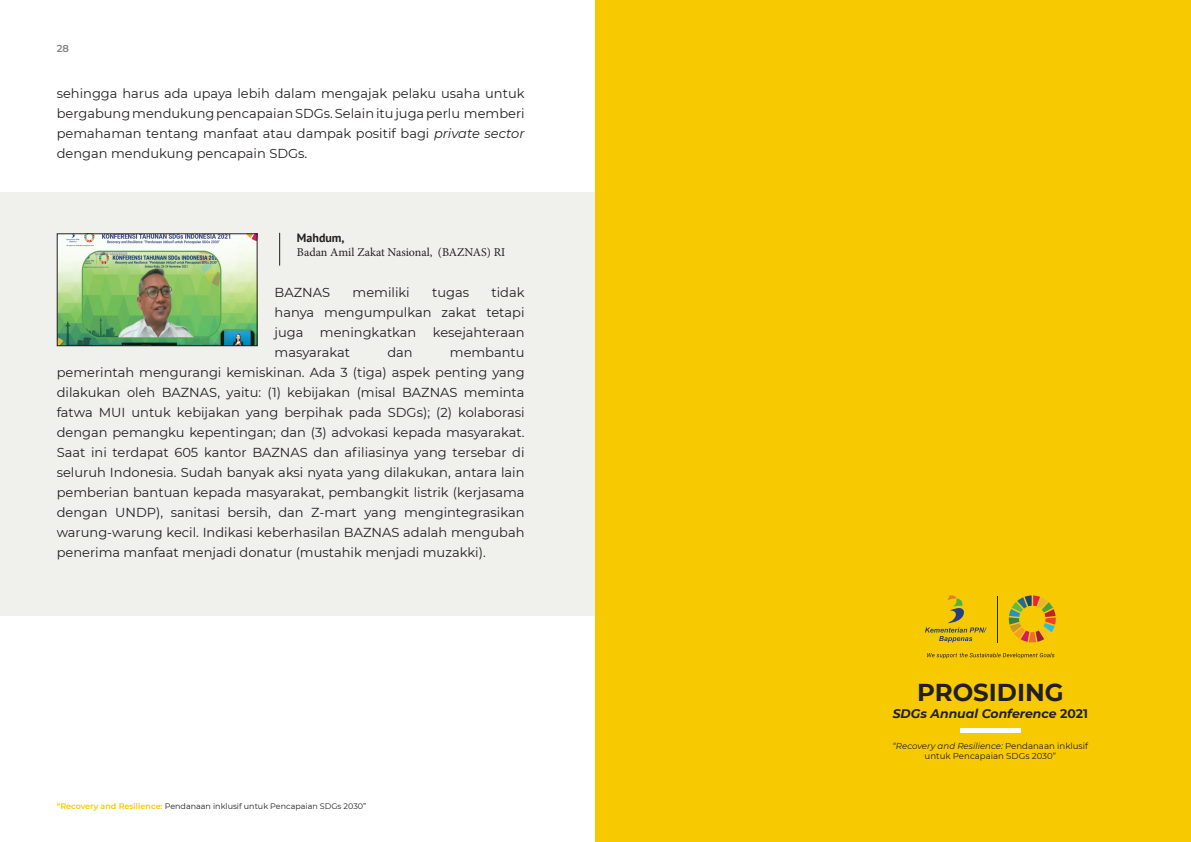
<style>
.page{position:relative;width:1191px;height:842px;background:#fff}
.page>*{position:absolute;margin:0;border:0;box-sizing:border-box;transform-origin:0 0}
.t1{font:700 24.4px "Montserrat";color:#231f20}
.t2{font:13px/20px "Montserrat";color:#231f20;text-align:justify}
.t3{font:italic 700 12.4px "Montserrat";color:#231f20}
.t4{font:12px "Minion Pro";color:#231f20}
.t5{font:700 12px "PT Sans";color:#231f20}
.t6{font:600 10px "Montserrat";color:#808285}
.t7{font:8.6px/10.3px "Montserrat";color:#231f20;text-align:center}
.t8{font:8px "Montserrat";color:#231f20}
.s1{font-style:italic}
.s2{font-weight:600;color:#f7c900}
.s3{font-style:normal}
</style>
<div class="page">
<div style="left:0;top:193px;width:595px;height:423px;background:#f0f0ed"></div>
<img style="left:59px;top:235px;width:197px;height:109px">
<div style="left:57px;top:233px;width:201px;height:113px;border:1px solid #231f20"></div>
<hr style="left:279px;top:233px;width:1px;height:33px;background:#231f20">
<div style="left:595px;top:0;width:596px;height:842px;background:#f7c900"></div>
<div style="left:960px;top:728px;width:60px;height:5px;background:#fff"></div>
<hr style="left:997px;top:596px;width:1px;height:47px;background:#231f20">
<svg style="left:1008px;top:595px;width:47px;height:47px"></svg>
<svg style="left:925px;top:595px;width:61px;height:47px"></svg>
<svg style="left:927px;top:653px;width:127px;height:5px"></svg>
<p class="t6" style="left:57px;top:41px;width:14px">28</p>
<p class="t2" style="left:57px;top:82px;width:469px">sehingga harus ada upaya lebih dalam mengajak pelaku usaha untuk bergabung mendukung pencapaian SDGs. Selain itu juga perlu memberi pemahaman tentang manfaat atau dampak positif bagi <span class="s1">private sector </span>dengan mendukung pencapain SDGs.</p>
<p class="t5" style="left:297px;top:230px;width:49px">Mahdum,</p>
<p class="t4" style="left:297px;top:244px;width:210px">Badan Amil Zakat Nasional, (BAZNAS) RI</p>
<p class="t2" style="left:275px;top:281px;width:251px;text-indent:217px">tidak hanya mengumpulkan zakat tetapi juga</p>
<p class="t2" style="left:275px;top:281px;width:57px">BAZNAS</p>
<p class="t2" style="left:352px;top:281px;width:59px">memiliki</p>
<p class="t2" style="left:432px;top:281px;width:38px">tugas</p>
<p class="t2" style="left:320px;top:321px;width:98px">meningkatkan</p>
<p class="t2" style="left:433px;top:321px;width:93px">kesejahteraan</p>
<p class="t2" style="left:275px;top:341px;width:77px">masyarakat</p>
<p class="t2" style="left:387px;top:341px;width:27px">dan</p>
<p class="t2" style="left:57px;top:341px;width:469px;text-indent:393px">membantu pemerintah mengurangi kemiskinan. Ada 3 (tiga) aspek penting yang dilakukan oleh BAZNAS, yaitu: (1) kebijakan (misal BAZNAS meminta fatwa MUI untuk kebijakan yang berpihak pada SDGs); (2) kolaborasi dengan pemangku kepentingan; dan (3) advokasi kepada masyarakat.<br>Saat ini terdapat 605 kantor BAZNAS dan afiliasinya yang tersebar di seluruh Indonesia. Sudah banyak aksi nyata yang dilakukan, antara lain pemberian bantuan kepada masyarakat, pembangkit listrik (kerjasama dengan UNDP), sanitasi bersih, dan Z-mart yang mengintegrasikan warung-warung kecil. Indikasi keberhasilan BAZNAS adalah mengubah penerima manfaat menjadi donatur (mustahik menjadi muzakki).</p>
<p class="t8" style="left:57px;top:801px;width:311px"><span class="s2">“Recovery and Resilience:</span> Pendanaan inklusif untuk Pencapaian SDGs 2030”</p>
<p class="t1" style="left:917px;top:675px;width:148px">PROSIDING</p>
<p class="t3" style="left:892px;top:704px;width:197px">SDGs Annual Conference <span class="s3">2021</span></p>
<p class="t7" style="left:892px;top:740px;width:197px"><span class="s1">“Recovery and Resilience:</span> Pendanaan inklusif untuk Pencapaian SDGs 2030”</p>
</div>
